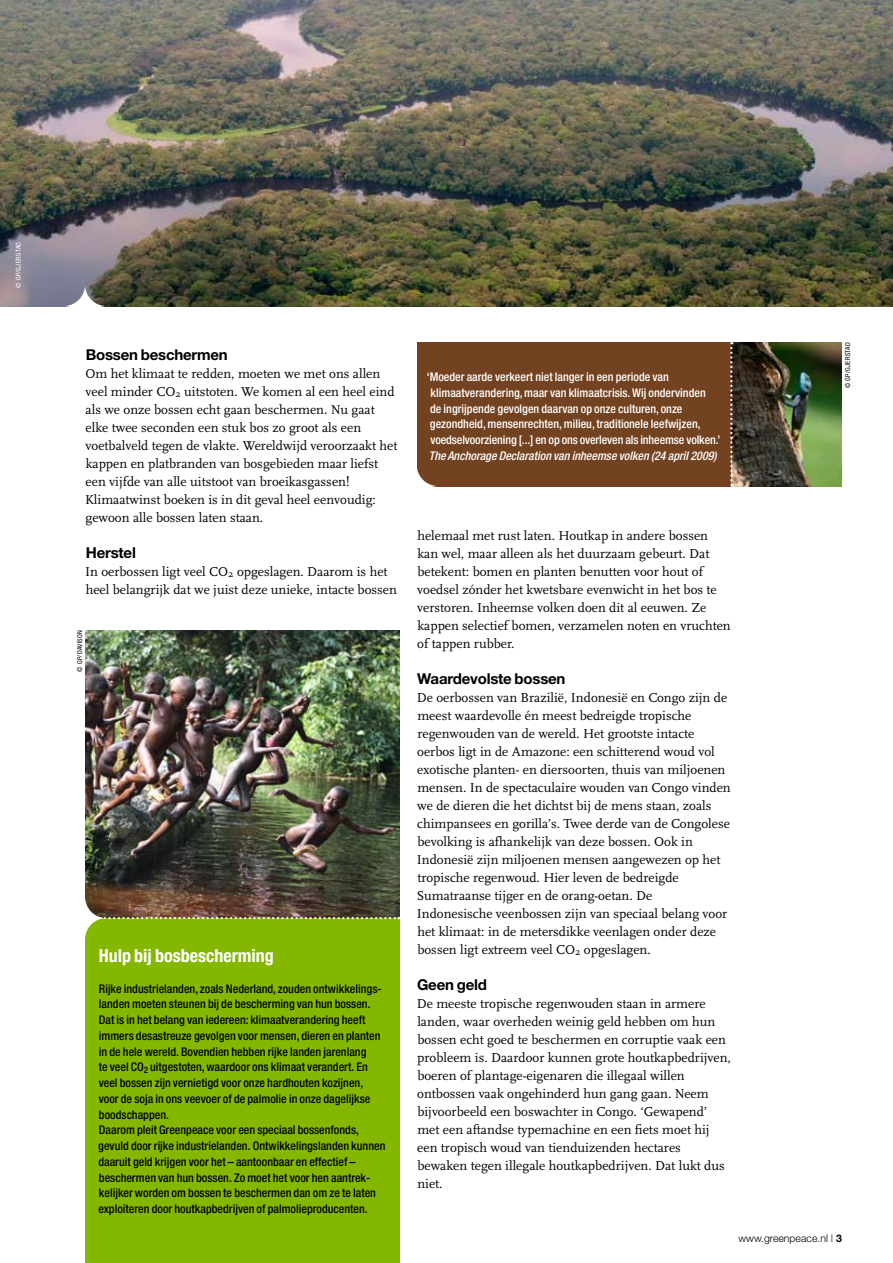
<style>
.page{position:relative;width:893px;height:1263px;background:#fff}
.page>*{position:absolute;margin:0;border:0;box-sizing:border-box;transform-origin:0 0}
.t1{font:700 condensed 18px "Helvetica Neue";color:#fff}
.t2{font:700 15px "Helvetica Neue";letter-spacing:-.015em;color:#000}
.t3{font:13.5px/18px "Scala";color:#000}
.t4{font:500 condensed 12px/15.8px "Helvetica Neue";color:#000}
.t5{font:500 condensed 12px/15.8px "Helvetica Neue";color:#fff}
.t6{font:italic 500 condensed 12px "Helvetica Neue";color:#fff}
.t7{font:300 10.5px "Helvetica Neue";color:#000}
.t8{font:condensed 6.75px "Helvetica Neue";letter-spacing:.05em;color:#000}
.t9{font:condensed 6.75px "Helvetica Neue";letter-spacing:.05em;color:#fff}
.s1{font-weight:700}
</style>
<div class="page">
<img style="left:0;top:0;width:893px;height:306px">
<svg style="left:64px;top:285px;width:42px;height:42px"></svg>
<img style="left:85px;top:630px;width:315px;height:287px">
<div style="left:85px;top:918px;width:315px;height:345px;background:#84b800"></div>
<svg style="left:64px;top:897px;width:42px;height:42px"></svg>
<svg style="left:86px;top:917px;width:314px;height:2px"></svg>
<div style="left:417px;top:342px;width:314px;height:144px;background:#734220"></div>
<svg style="left:395px;top:465px;width:43px;height:42px"></svg>
<img style="left:732px;top:342px;width:110px;height:144px">
<svg style="left:730px;top:342px;width:2px;height:144px"></svg>
<p class="t9" style="left:15px;top:288px;width:48px;rotate:-90deg">© GP/gjerstad</p>
<p class="t2" style="left:86px;top:345px;width:143px">Bossen beschermen</p>
<p class="t3" style="left:85px;top:365px;width:314px">Om het klimaat te redden, moeten we met ons allen veel minder CO<sub>2</sub> uitstoten. We komen al een heel eind als we onze bossen echt gaan beschermen. Nu gaat elke twee seconden een stuk bos zo groot als een voetbalveld tegen de vlakte. Wereldwijd veroorzaakt het kappen en platbranden van bosgebieden maar liefst een vijfde van alle uitstoot van broeikasgassen!<br>Klimaatwinst boeken is in dit geval heel eenvoudig: gewoon alle bossen laten staan.</p>
<p class="t2" style="left:86px;top:543px;width:52px">Herstel</p>
<p class="t3" style="left:85px;top:563px;width:313px">In oerbossen ligt veel CO<sub>2</sub> opgeslagen. Daarom is het heel belangrijk dat we juist deze unieke, intacte bossen</p>
<p class="t8" style="left:76px;top:672px;width:43px;rotate:-90deg">© GP/davison</p>
<h1 class="t1" style="left:99px;top:944px;width:177px">Hulp bij bosbescherming</h1>
<p class="t4" style="left:98px;top:980px;width:289px">Rijke industrielanden, zoals Nederland, zouden ontwikkelings&shy;landen moeten steunen bij de bescherming van hun bossen.<br>Dat is in het belang van iedereen: klimaatverandering heeft immers desastreuze gevolgen voor mensen, dieren en planten in de hele wereld. Bovendien hebben rijke landen jarenlang<br>te veel CO<sub>2</sub> uitgestoten, waardoor ons klimaat verandert. En veel bossen zijn vernietigd voor onze hardhouten kozijnen, voor de soja in ons veevoer of de palmolie in onze dagelijkse boodschappen.<br>Daarom pleit Greenpeace voor een speciaal bossenfonds, gevuld door rijke industrielanden. Ontwikkelingslanden kunnen daaruit geld krijgen voor het – aantoonbaar en effectief – beschermen van hun bossen. Zo moet het voor hen aantrek&shy;kelijker worden om bossen te beschermen dan om ze te laten exploiteren door houtkapbedrijven of palmolieproducenten.</p>
<p class="t5" style="left:427px;top:369px;width:295px">‘Moeder aarde verkeert niet langer in een periode van klimaatverandering, maar van klimaatcrisis. Wij ondervinden<br>de ingrijpende gevolgen daarvan op onze culturen, onze gezondheid, mensenrechten, milieu, traditionele leefwijzen, voedselvoorziening [...] en op ons overleven als inheemse volken.’</p>
<p class="t6" style="left:429px;top:448px;width:289px">The Anchorage Declaration van inheemse volken (24 april 2009)</p>
<p class="t3" style="left:417px;top:527px;width:315px">helemaal met rust laten. Houtkap in andere bossen kan wel, maar alleen als het duurzaam gebeurt. Dat betekent: bomen en planten benutten voor hout of voedsel zónder het kwetsbare evenwicht in het bos te verstoren. Inheemse volken doen dit al eeuwen. Ze kappen selectief bomen, verzamelen noten en vruchten of tappen rubber.</p>
<p class="t2" style="left:417px;top:669px;width:150px">Waardevolste bossen</p>
<p class="t3" style="left:417px;top:689px;width:316px">De oerbossen van Brazilië, Indonesië en Congo zijn de meest waardevolle én meest bedreigde tropische regenwouden van de wereld. Het grootste intacte oerbos ligt in de Amazone: een schitterend woud vol exotische planten- en diersoorten, thuis van miljoenen mensen. In de spectaculaire wouden van Congo vinden we de dieren die het dichtst bij de mens staan, zoals chimpansees en gorilla’s. Twee derde van de Congolese bevolking is afhankelijk van deze bossen. Ook in Indonesië zijn miljoenen mensen aangewezen op het tropische regenwoud. Hier leven de bedreigde Sumatraanse tijger en de orang-oetan. De Indonesische veenbossen zijn van speciaal belang voor het klimaat: in de metersdikke veenlagen onder deze bossen ligt extreem veel CO<sub>2</sub> opgeslagen.</p>
<p class="t2" style="left:417px;top:975px;width:71px">Geen geld</p>
<p class="t3" style="left:417px;top:995px;width:316px">De meeste tropische regenwouden staan in armere landen, waar overheden weinig geld hebben om hun bossen echt goed te beschermen en corruptie vaak een probleem is. Daardoor kunnen grote houtkapbedrijven, boeren of plantage-eigenaren die illegaal willen ontbossen vaak ongehinderd hun gang gaan. Neem bijvoorbeeld een boswachter in Congo. ‘Gewapend’ met een aftandse typemachine en een fiets moet hij een tropisch woud van tienduizenden hectares bewaken tegen illegale houtkapbedrijven. Dat lukt dus niet.</p>
<p class="t8" style="left:844px;top:388px;width:48px;rotate:-90deg">© GP/gjerstad</p>
<p class="t7" style="left:738px;top:1232px;width:105px">www.greenpeace.nl | <span class="s1">3</span></p>
</div>
